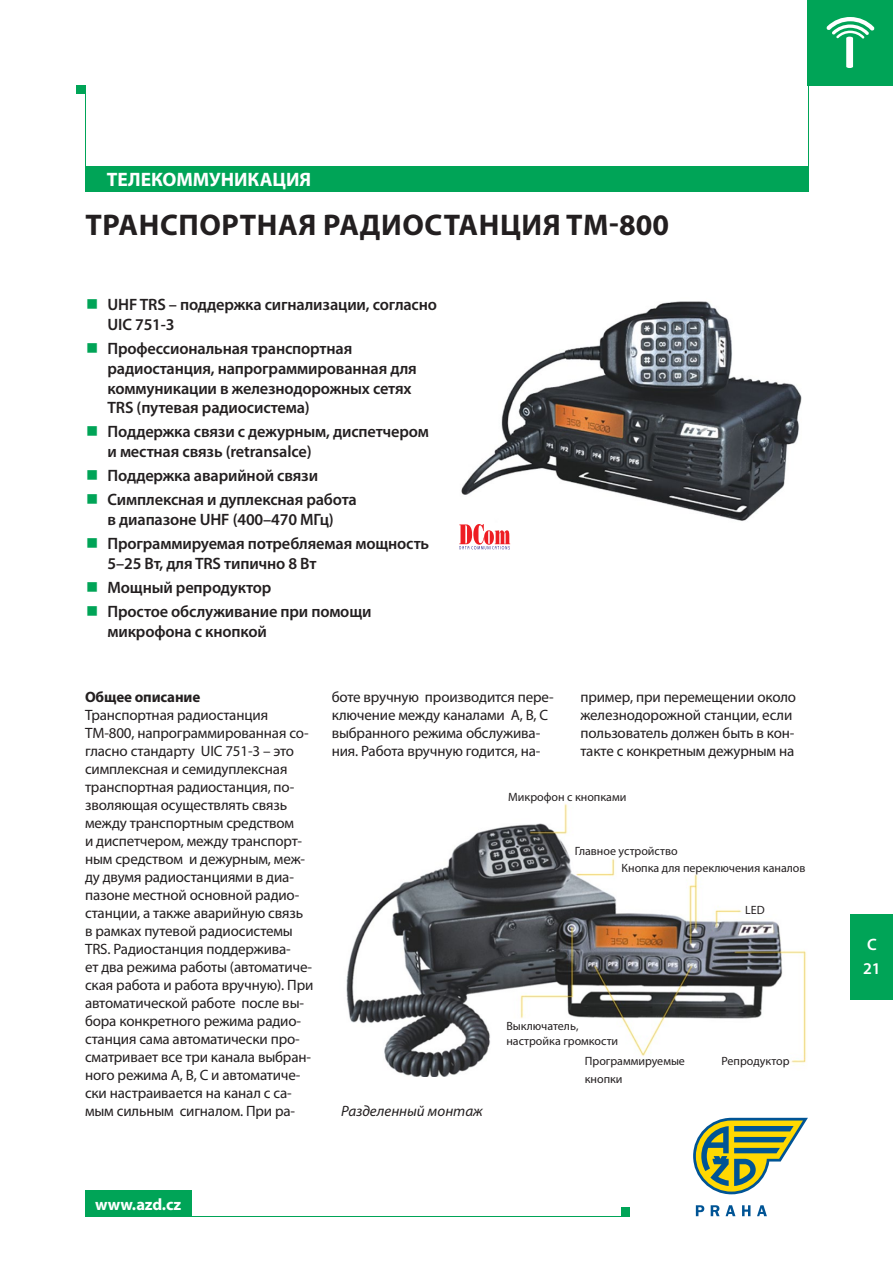
<style>
.page{position:relative;width:893px;height:1263px;background:#fff}
.page>*{position:absolute;margin:0;border:0;box-sizing:border-box;transform-origin:0 0}
.titulek{font:700 30px "Myriad Pro";letter-spacing:.02em;color:#231f20}
.nadpis{font:700 19.5px "Myriad Pro";color:#fff}
.perex{font:600 16.5px/19.8px "Myriad Pro";letter-spacing:-.01em;color:#231f20}
.t1{font:700 16.5px "Myriad Pro";color:#fff}
.t2{font:600 16.5px "Myriad Pro";color:#fff}
.text{font:15px/18px "Myriad Pro";letter-spacing:-.01em;color:#231f20}
.text-2{font:italic 15px "Myriad Pro";color:#231f20}
.text-3{font:700 15px "Myriad Pro";letter-spacing:-.01em;color:#231f20}
.text-4{font:12px/18px "Myriad Pro";color:#231f20}
</style>
<div class="page">
<svg style="left:693px;top:1118px;width:115px;height:76px"></svg>
<svg style="left:696px;top:1205px;width:8px;height:11px"></svg>
<svg style="left:711px;top:1205px;width:9px;height:11px"></svg>
<svg style="left:726px;top:1205px;width:9px;height:11px"></svg>
<svg style="left:742px;top:1205px;width:8px;height:11px"></svg>
<svg style="left:757px;top:1205px;width:10px;height:11px"></svg>
<div style="left:85px;top:1191px;width:106px;height:25px;background:#00a457"></div>
<hr style="left:85px;top:1216px;width:544px;height:1px;background:#00a457">
<div style="left:621px;top:1208px;width:8px;height:8px;background:#00a457"></div>
<div style="left:85px;top:166px;width:723px;height:25px;background:#00a457"></div>
<hr style="left:808px;top:0;width:1px;height:191px;background:#00a457">
<hr style="left:85px;top:85px;width:1px;height:106px;background:#00a457">
<div style="left:77px;top:85px;width:8px;height:9px;background:#00a457"></div>
<div style="left:850px;top:914px;width:43px;height:85px;background:#00a457"></div>
<div style="left:808px;top:0;width:85px;height:85px;background:#00a457"></div>
<img style="left:346px;top:803px;width:461px;height:273px">
<svg style="left:826px;top:17px;width:48px;height:51px"></svg>
<img style="left:461px;top:301px;width:341px;height:220px">
<svg style="left:459px;top:524px;width:51px;height:25px"></svg>
<p class="nadpis" style="left:107px;top:167px;width:206px">ТЕЛЕКОММУНИКАЦИЯ</p>
<p class="titulek" style="left:85px;top:205px;width:585px">ТРАНСПОРТНАЯ РАДИОСТАНЦИЯ TM-800</p>
<p class="perex" style="left:108px;top:294px;width:331px">UHF TRS – поддержка сигнализации, согласно<br>UIC 751-3</p>
<p class="perex" style="left:108px;top:338px;width:311px">Профессиональная транспортная радиостанция, напрограммированная для коммуникации в железнодорожных сетях TRS (путевая радиосистема)</p>
<p class="perex" style="left:108px;top:421px;width:323px">Поддержка связи с дежурным, диспетчером и местная связь (retransalce)</p>
<p class="perex" style="left:108px;top:465px;width:212px">Поддержка аварийной связи</p>
<p class="perex" style="left:108px;top:489px;width:251px">Симплексная и дуплексная работа в диапазоне UHF (400–470 МГц)</p>
<p class="perex" style="left:108px;top:533px;width:323px">Программируемая потребляемая мощность<br>5–25 Вт, для TRS типично 8 Вт</p>
<p class="perex" style="left:108px;top:577px;width:165px">Мощный репродуктор</p>
<p class="perex" style="left:108px;top:601px;width:265px">Простое обслуживание при помощи микрофона с кнопкой</p>
<p class="text-3" style="left:85px;top:687px;width:117px">Общее описание</p>
<p class="text" style="left:85px;top:706px;width:230px">Транспортная радиостанция<br>TM-800, напрограммированная со&shy;гласно стандарту UIC 751-3 – это симплексная и семидуплексная транспортная радиостанция, по&shy;зволяющая осуществлять связь между транспортным средством<br>и диспетчером, между транспорт&shy;ным средством и дежурным, меж&shy;ду двумя радиостанциями в диа&shy;пазоне местной основной радио&shy;станции, а также аварийную cвязь в рамках путевой радиосистемы<br>TRS. Радиостанция поддержива-<br>ет два режима работы (автоматиче&shy;ская работа и работа вручную). При автоматической работе после вы&shy;бора конкретного режима радио&shy;станция сама автоматически про&shy;сматривает все три канала выбран&shy;ного режима A, B, C и автоматиче&shy;ски настраивается на канал с са&shy;мым сильным сигналом. При ра-</p>
<p class="text" style="left:332px;top:688px;width:223px">боте вручную производится пере&shy;ключение между каналами A, B, C выбранного режима обслужива&shy;ния. Работа вручную годится, на-</p>
<p class="text" style="left:580px;top:688px;width:217px">пример, при перемещении около железнодорожной станции, если пользователь должен быть в кон&shy;такте с конкретным дежурным на</p>
<p class="text-4" style="left:508px;top:789px;width:120px">Микрофон с кнопками</p>
<p class="text-4" style="left:575px;top:842px;width:104px">Главное устройство</p>
<p class="text-4" style="left:622px;top:859px;width:185px">Кнопка для переключения каналов</p>
<p class="text-4" style="left:745px;top:901px;width:21px">LED</p>
<p class="text-4" style="left:506px;top:1018px;width:113px;line-height:15px">Выключатель, настройка громкости</p>
<p class="text-2" style="left:341px;top:1102px;width:143px">Разделенный монтаж</p>
<p class="text-4" style="left:585px;top:1052px;width:102px">Программируемые кнопки</p>
<p class="text-4" style="left:721px;top:1052px;width:69px">Репродуктор</p>
<p class="t1" style="left:95px;top:1193px;width:87px">www.azd.cz</p>
<p class="t2" style="left:867px;top:934px;width:11px">C</p>
<p class="t2" style="left:863px;top:958px;width:19px">21</p>
<p class="t2" style="left:865px;top:936px;width:12px">A</p>
<p class="t2" style="left:861px;top:960px;width:19px">16</p>
</div>
